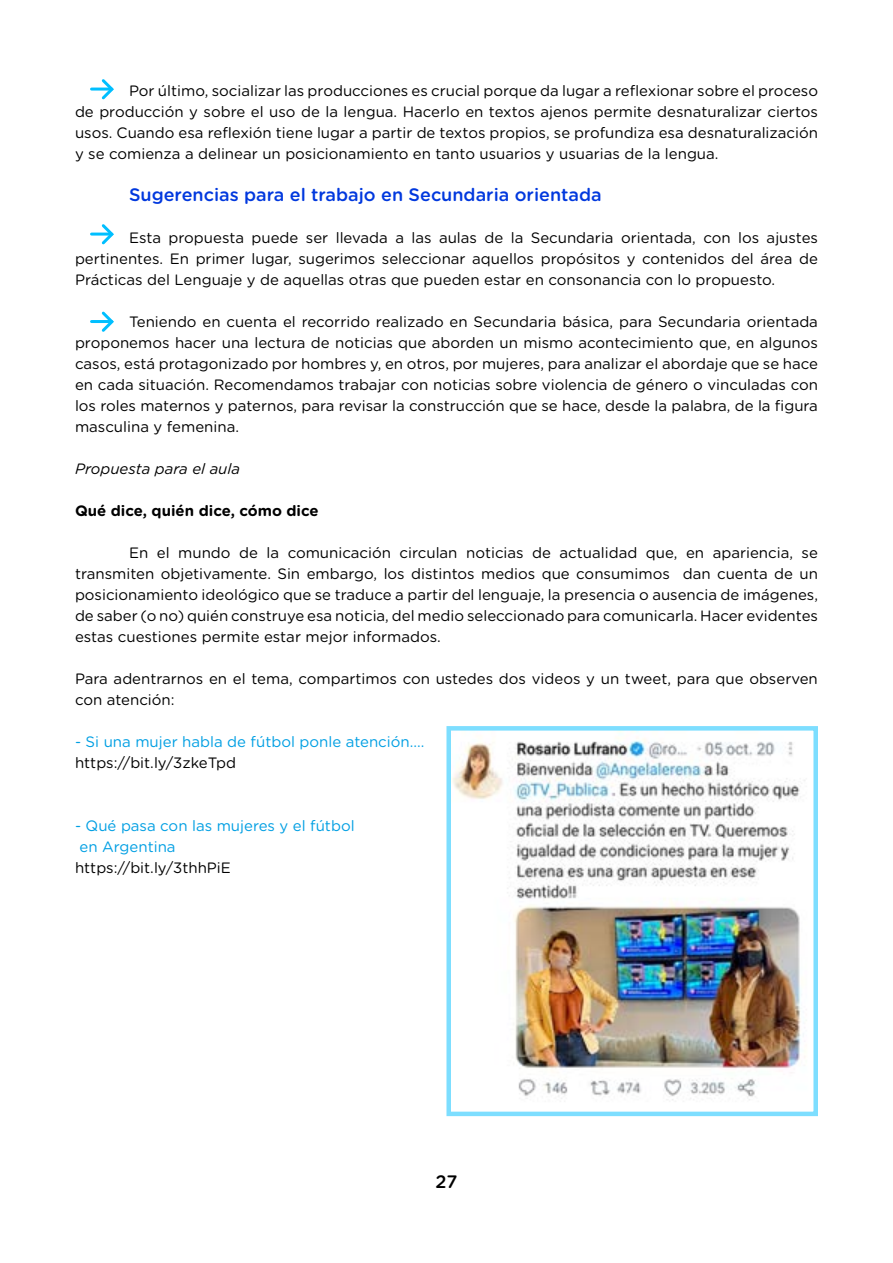
<style>
.page{position:relative;width:893px;height:1263px;background:#fff}
.page>*{position:absolute;margin:0;border:0;box-sizing:border-box;transform-origin:0 0}
.t1{font:500 18px "Gotham Rounded";color:#0038de}
.t2{font:500 18px "Gotham Rounded";color:#000}
.t3{font:15px/21px "Gotham Rounded";color:#000;text-align:justify}
.t4{font:15px/21px "Gotham Rounded";color:#009fe3}
.t5{font:700 15px "Gotham Rounded";color:#000}
.t6{font:italic 15px "Gotham Rounded";color:#000}
</style>
<div class="page">
<hr style="left:92px;top:233px;width:20px;height:3px;background:#00bfff">
<svg style="left:99px;top:224px;width:15px;height:21px"></svg>
<hr style="left:92px;top:320px;width:20px;height:3px;background:#00bfff">
<svg style="left:101px;top:311px;width:13px;height:21px"></svg>
<hr style="left:92px;top:88px;width:20px;height:3px;background:#00bfff">
<svg style="left:99px;top:79px;width:15px;height:21px"></svg>
<img style="left:452px;top:731px;width:353px;height:369px">
<div style="left:446px;top:726px;width:372px;height:390px;border:4px solid #7ddeff"></div>
<p class="t3" style="left:75px;top:80px;width:744px;text-indent:54px">Por último, socializar las producciones es crucial porque da lugar a reflexionar sobre el proceso de producción y sobre el uso de la lengua. Hacerlo en textos ajenos permite desnaturalizar ciertos usos. Cuando esa reflexión tiene lugar a partir de textos propios, se profundiza esa desnaturalización y se comienza a delinear un posicionamiento en tanto usuarios y usuarias de la lengua.</p>
<p class="t1" style="left:129px;top:182px;width:474px">Sugerencias para el trabajo en Secundaria orientada</p>
<p class="t3" style="left:75px;top:227px;width:744px;text-indent:54px">Esta propuesta puede ser llevada a las aulas de la Secundaria orientada, con los ajustes pertinentes. En primer lugar, sugerimos seleccionar aquellos propósitos y contenidos del área de Prácticas del Lenguaje y de aquellas otras que pueden estar en consonancia con lo propuesto.</p>
<p class="t3" style="left:75px;top:311px;width:744px;text-indent:54px">Teniendo en cuenta el recorrido realizado en Secundaria básica, para Secundaria orientada proponemos hacer una lectura de noticias que aborden un mismo acontecimiento que, en algunos casos, está protagonizado por hombres y, en otros, por mujeres, para analizar el abordaje que se hace en cada situación. Recomendamos trabajar con noticias sobre violencia de género o vinculadas con los roles maternos y paternos, para revisar la construcción que se hace, desde la palabra, de la figura masculina y femenina.</p>
<p class="t6" style="left:75px;top:458px;width:167px">Propuesta para el aula</p>
<p class="t5" style="left:75px;top:500px;width:245px">Qué dice, quién dice, cómo dice</p>
<p class="t3" style="left:75px;top:542px;width:744px;text-indent:54px">En el mundo de la comunicación circulan noticias de actualidad que, en apariencia, se transmiten objetivamente. Sin embargo, los distintos medios que consumimos dan cuenta de un posicionamiento ideológico que se traduce a partir del lenguaje, la presencia o ausencia de imágenes, de saber (o no) quién construye esa noticia, del medio seleccionado para comunicarla. Hacer evidentes estas cuestiones permite estar mejor informados.</p>
<p class="t3" style="left:75px;top:668px;width:744px">Para adentrarnos en el tema, compartimos con ustedes dos videos y un tweet, para que observen con atención:</p>
<p class="t4" style="left:75px;top:731px;width:351px">- Si una mujer habla de fútbol ponle atención....</p>
<p class="t3" style="left:75px;top:752px;width:163px">https://bit.ly/3zkeTpd</p>
<p class="t4" style="left:80px;top:815px;width:277px;text-indent:-4px">- Qué pasa con las mujeres y el fútbol en Argentina</p>
<p class="t3" style="left:75px;top:857px;width:157px">https://bit.ly/3thhPiE</p>
<p class="t2" style="left:436px;top:1169px;width:23px">27</p>
</div>
